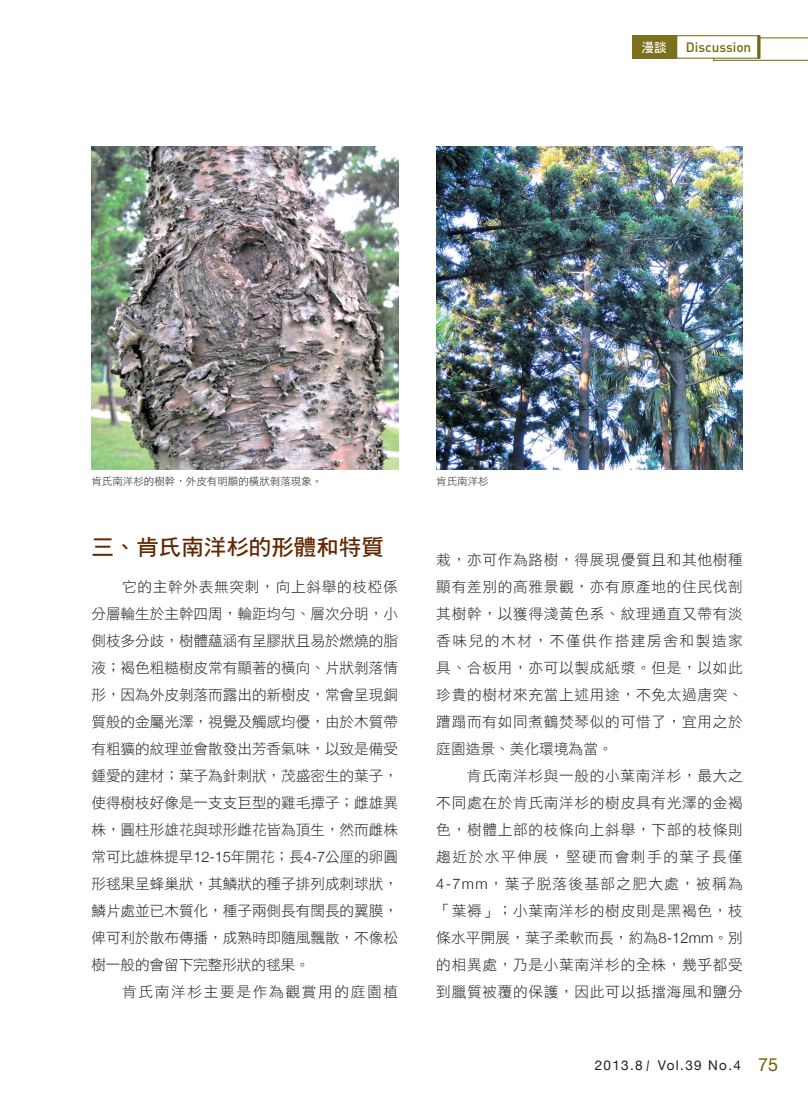
<style>
.page{position:relative;width:808px;height:1106px;background:#fff}
.page>*{position:absolute;margin:0;border:0;box-sizing:border-box;transform-origin:0 0}
.中標{font:22.5px "DF Hei Std W7";color:#622903}
.內文{font:14.7px/27px "DF Hei Std W3";letter-spacing:.045em;color:#231f20;text-align:justify}
.內文-2{font:14.7px "DF Hei Std W3";letter-spacing:.11em;color:#231f20}
.t1{font:13.5px "Helvetica Neue";letter-spacing:.1em;color:#231f20}
.t2{font:500 13.5px "DIN";color:#706706}
.t3{font:12.75px "DF Hei Std W7";color:#fff}
.圖說{font:10.5px "DF Hei Std W3";color:#231f20}
.s1{font-family:"Helvetica Neue";font-weight:300}
.s2{font-size:18px;color:#6b6206}
</style>
<div class="page">
<svg style="left:713px;top:38px;width:95px;height:23px"></svg>
<div style="left:676px;top:35px;width:84px;height:23px;background:#fff;border:1px solid #706706"></div>
<div style="left:632px;top:35px;width:45px;height:23px;background:#7b711c"></div>
<hr style="left:757px;top:35px;width:3px;height:23px;background:#706706">
<img style="left:436px;top:147px;width:307px;height:322px">
<img style="left:91px;top:147px;width:307px;height:323px">
<p class="t3" style="left:641px;top:40px;width:27px">漫談</p>
<p class="t2" style="left:686px;top:38px;width:67px">Discussion</p>
<p class="圖說" style="left:91px;top:475px;width:232px">肯氏南洋杉的樹幹，外皮有明顯的橫狀剝落現象。</p>
<p class="圖說" style="left:436px;top:475px;width:54px">肯氏南洋杉</p>
<p class="中標" style="left:91px;top:534px;width:294px">三、肯氏南洋杉的形體和特質</p>
<p class="內文" style="left:91px;top:572px;width:308px;text-indent:31px">它的主幹外表無突刺，向上斜舉的枝椏係分層輪生於主幹四周，輪距均勻、層次分明，小側枝多分歧，樹體蘊涵有呈膠狀且易於燃燒的脂液；褐色粗糙樹皮常有顯著的橫向、片狀剝落情形，因為外皮剝落而露出的新樹皮，常會呈現銅質般的金屬光澤，視覺及觸感均優，由於木質帶有粗獷的紋理並會散發出芳香氣味，以致是備受鍾愛的建材；葉子為針刺狀，茂盛密生的葉子，使得樹枝好像是一支支巨型的雞毛撢子；雌雄異株，圓柱形雄花與球形雌花皆為頂生，然而雌株常可比雄株提早<span class="s1">12-15</span>年開花；長<span class="s1">4-7</span>公厘的卵圓形毬果呈蜂巢狀，其鱗狀的種子排列成刺球狀，鱗片處並已木質化，種子兩側長有闊長的翼膜，俾可利於散布傳播，成熟時即隨風飄散，不像松樹一般的會留下完整形狀的毬果。</p>
<p class="內文-2" style="left:122px;top:983px;width:278px">肯氏南洋杉主要是作為觀賞用的庭園植</p>
<p class="內文" style="left:436px;top:546px;width:308px">栽，亦可作為路樹，得展現優質且和其他樹種顯有差別的高雅景觀，亦有原產地的住民伐剖其樹幹，以獲得淺黃色系、紋理通直又帶有淡香味兒的木材，不僅供作搭建房舍和製造家具、合板用，亦可以製成紙漿。但是，以如此珍貴的樹材來充當上述用途，不免太過唐突、蹧蹋而有如同煮鶴焚琴似的可惜了，宜用之於庭園造景、美化環境為當。</p>
<p class="內文" style="left:436px;top:762px;width:308px;text-indent:31px">肯氏南洋杉與一般的小葉南洋杉，最大之不同處在於肯氏南洋杉的樹皮具有光澤的金褐色，樹體上部的枝條向上斜舉，下部的枝條則趨近於水平伸展，堅硬而會刺手的葉子長僅<span class="s1">4-7mm</span>，葉子脫落後基部之肥大處，被稱為「葉褥」；小葉南洋杉的樹皮則是黑褐色，枝條水平開展，葉子柔軟而長，約為<span class="s1">8-12mm</span>。別的相異處，乃是小葉南洋杉的全株，幾乎都受到臘質被覆的保護，因此可以抵擋海風和鹽分</p>
<p class="t1" style="left:595px;top:1057px;width:50px">2013.8</p>
<p class="t1" style="left:658px;top:1057px;width:122px">Vol.39 No.4 <span class="s2">75</span></p>
</div>
